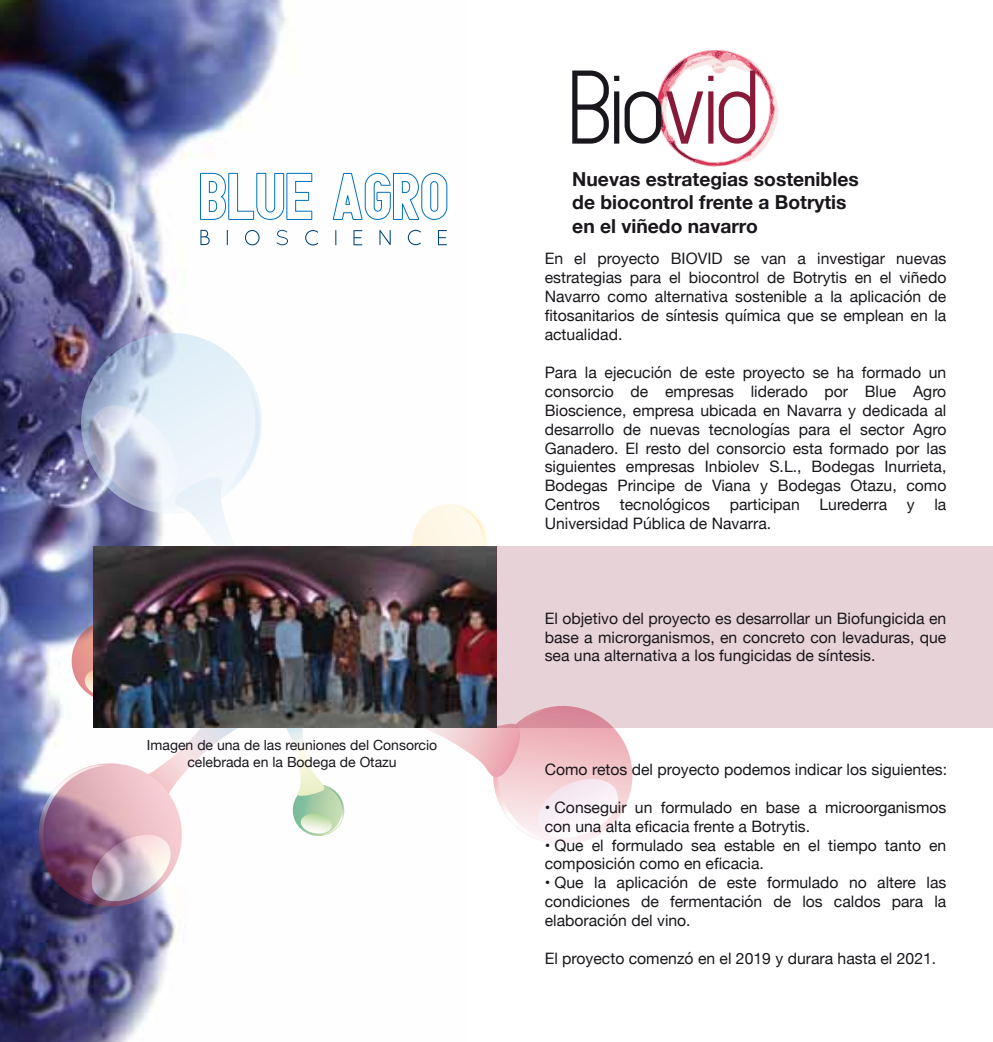
<style>
.page{position:relative;width:993px;height:1042px;background:#fff}
.page>*{position:absolute;margin:0;border:0;box-sizing:border-box;transform-origin:0 0}
.t1{font:106.92px "Crystal Cathedral";color:#1a171c}
.t2{font:700 19.25px/23.1px "Helvetica Neue";color:#1a171c}
.t3{font:15.75px/18.9px "Helvetica Neue";color:#1a171c;text-align:justify}
.t4{font:14px/16.8px "Helvetica Neue";color:#1a171c;text-align:center}
.s1{color:#861a38}
</style>
<div class="page">
<img style="left:0;top:0;width:448px;height:1042px">
<svg style="left:38px;top:333px;width:594px;height:573px"></svg>
<svg style="left:656px;top:50px;width:122px;height:117px"></svg>
<img style="left:94px;top:546px;width:402px;height:182px">
<div style="left:496px;top:546px;width:496px;height:182px;background:#e7d2d7"></div>
<svg style="left:200px;top:230px;width:9px;height:15px"></svg>
<svg style="left:227px;top:230px;width:1px;height:15px"></svg>
<svg style="left:245px;top:230px;width:14px;height:15px"></svg>
<svg style="left:276px;top:230px;width:12px;height:15px"></svg>
<svg style="left:305px;top:230px;width:13px;height:15px"></svg>
<svg style="left:200px;top:172px;width:112px;height:48px"></svg>
<svg style="left:333px;top:168px;width:114px;height:77px"></svg>
<p class="t4" style="left:147px;top:737px;width:291px">Imagen de una de las reuniones del Consorcio celebrada en la Bodega de Otazu</p>
<h1 class="t1" style="left:572px;top:49px;width:190px">Bio<span class="s1">vid</span></h1>
<p class="t2" style="left:572px;top:168px;width:288px">Nuevas estrategias sostenibles de biocontrol frente a Botrytis en el viñedo navarro</p>
<p class="t3" style="left:544px;top:250px;width:403px">En el proyecto BIOVID se van a investigar nuevas estrategias para el biocontrol de Botrytis en el viñedo Navarro como alternativa sostenible a la aplicación de fitosanitarios de síntesis química que se emplean en la actualidad.</p>
<p class="t3" style="left:544px;top:364px;width:403px">Para la ejecución de este proyecto se ha formado un consorcio de empresas liderado por Blue Agro Bioscience, empresa ubicada en Navarra y dedicada al desarrollo de nuevas tecnologías para el sector Agro Ganadero. El resto del consorcio esta formado por las siguientes empresas Inbiolev S.L., Bodegas Inurrieta, Bodegas Principe de Viana y Bodegas Otazu, como Centros tecnológicos participan Lurederra y la Universidad Pública de Navarra.</p>
<p class="t3" style="left:544px;top:609px;width:403px">El objetivo del proyecto es desarrollar un Biofungicida en base a microrganismos, en concreto con levaduras, que sea una alternativa a los fungicidas de síntesis.</p>
<p class="t3" style="left:544px;top:761px;width:404px">Como retos del proyecto podemos indicar los siguientes:</p>
<p class="t3" style="left:544px;top:798px;width:403px">• Conseguir un formulado en base a microorganismos con una alta eficacia frente a Botrytis.</p>
<p class="t3" style="left:544px;top:836px;width:403px">• Que el formulado sea estable en el tiempo tanto en composición como en eficacia.</p>
<p class="t3" style="left:544px;top:874px;width:403px">• Que la aplicación de este formulado no altere las condiciones de fermentación de los caldos para la elaboración del vino.</p>
<p class="t3" style="left:544px;top:950px;width:393px">El proyecto comenzó en el 2019 y durara hasta el 2021.</p>
</div>
